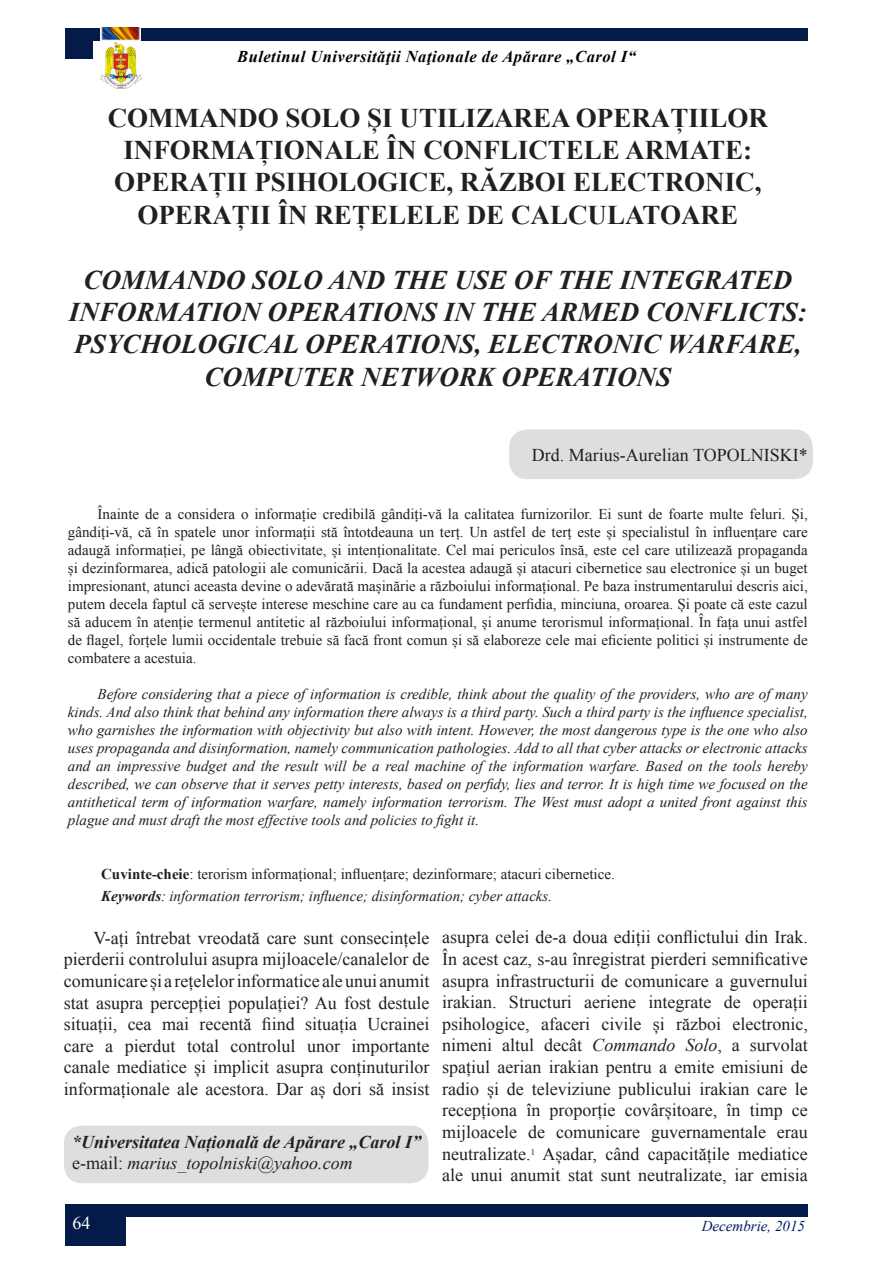
<style>
.page{position:relative;width:893px;height:1263px;background:#fff}
.page>*{position:absolute;margin:0;border:0;box-sizing:border-box;transform-origin:0 0}
.t1{font:italic 700 27px/32.4px "Times New Roman";color:#231f20;text-align:center}
.t2{font:700 27px/32.4px "Times New Roman";color:#231f20;text-align:center}
.t3{font:18px/21.6px "Times New Roman";color:#231f20;text-align:justify}
.t4{font:italic 700 18px "Times New Roman";color:#231f20}
.t5{font:italic 18px "Times New Roman";color:#231f20}
.t6{font:18px "Times New Roman";color:#fff}
.t7{font:italic 700 16.5px "Times New Roman";letter-spacing:.03em;color:#000103}
.t8{font:15px/18px "Times New Roman";color:#231f20;text-align:justify}
.t9{font:italic 15px/18px "Times New Roman";color:#231f20;text-align:justify}
.t10{font:italic 15px "Times New Roman";color:#001d67}
.s1{font-weight:700}
.s2{font-style:italic}
.s3{font-style:normal}
</style>
<div class="page">
<img style="left:101px;top:43px;width:40px;height:45px">
<div style="left:65px;top:1204px;width:743px;height:12px;background:#041b49"></div>
<div style="left:65px;top:1216px;width:61px;height:30px;background:#041b49"></div>
<div style="left:65px;top:28px;width:743px;height:12px;background:#041b49"></div>
<img style="left:101px;top:27px;width:40px;height:14px">
<div style="left:65px;top:37px;width:28px;height:22px;background:#041b49"></div>
<div style="left:509px;top:429px;width:304px;height:50px;background:#dddee0;border-radius:18px"></div>
<div style="left:64px;top:1125px;width:364px;height:58px;background:#dddee0;border-radius:18px"></div>
<p class="t7" style="left:237px;top:45px;width:400px">Buletinul Universităţii Naţionale de Apărare „Carol I“</p>
<p class="t2" style="left:108px;top:101px;width:662px">COMMANDO SOLO ȘI UTILIZAREA OPERAȚIILOR INFORMAȚIONALE ÎN CONFLICTELE ARMATE:<br>OPERAȚII PSIHOLOGICE, RĂZBOI ELECTRONIC, OPERAȚII ÎN REȚELELE DE CALCULATOARE</p>
<p class="t1" style="left:69px;top:263px;width:739px">COMMANDO SOLO AND THE USE OF THE INTEGRATED INFORMATION OPERATIONS IN THE ARMED CONFLICTS:<br>PSYCHOLOGICAL OPERATIONS, ELECTRONIC WARFARE, COMPUTER NETWORK OPERATIONS</p>
<p class="t3" style="left:532px;top:444px;width:277px">Drd. Marius-Aurelian TOPOLNISKI*</p>
<p class="t8" style="left:68px;top:505px;width:741px;text-indent:30px">Înainte de a considera o informație credibilă gândiți-vă la calitatea furnizorilor. Ei sunt de foarte multe feluri. Și, gândiți-vă, că în spatele unor informații stă întotdeauna un terț. Un astfel de terț este și specialistul în influențare care adaugă informației, pe lângă obiectivitate, și intenționalitate. Cel mai periculos însă, este cel care utilizează propaganda și dezinformarea, adică patologii ale comunicării. Dacă la acestea adaugă și atacuri cibernetice sau electronice și un buget impresionant, atunci aceasta devine o adevărată mașinărie a războiului informațional. Pe baza instrumentarului descris aici, putem decela faptul că servește interese meschine care au ca fundament perfidia, minciuna, oroarea. Și poate că este cazul să aducem în atenție termenul antitetic al războiului informațional, și anume terorismul informațional. În fața unui astfel de flagel, forțele lumii occidentale trebuie să facă front comun și să elaboreze cele mai eficiente politici și instrumente de combatere a acestuia.</p>
<p class="t9" style="left:68px;top:685px;width:741px;text-indent:30px">Before considering that a piece of information is credible, think about the quality of the providers, who are of many kinds. And also think that behind any information there always is a third party. Such a third party is the influence specialist, who garnishes the information with objectivity but also with intent. However, the most dangerous type is the one who also uses propaganda and disinformation, namely communication pathologies. Add to all that cyber attacks or electronic attacks and an impressive budget and the result will be a real machine of the information warfare. Based on the tools hereby described, we can observe that it serves petty interests, based on perfidy, lies and terror. It is high time we focused on the antithetical term of information warfare, namely information terrorism. The West must adopt a united front against this plague and must draft the most effective tools and policies to fight it.</p>
<p class="t8" style="left:101px;top:865px;width:515px"><span class="s1">Cuvinte-cheie</span>: terorism informațional; influențare; dezinformare; atacuri cibernetice.</p>
<p class="t9" style="left:101px;top:886px;width:453px"><span class="s1">Keywords</span>: information terrorism; influence; disinformation; cyber attacks.</p>
<p class="t3" style="left:64px;top:927px;width:367px;text-indent:30px">V-ați întrebat vreodată care sunt consecințele pierderii controlului asupra mijloacele/canalelor de comunicare și a rețelelor informatice ale unui anumit stat asupra percepției populației? Au fost destule situații, cea mai recentă fiind situația Ucrainei care a pierdut total controlul unor importante canale mediatice și implicit asupra conținuturilor informaționale ale acestora. Dar aș dori să insist</p>
<p class="t3" style="left:442px;top:926px;width:367px">asupra celei de-a doua ediții conflictului din Irak.<br>În acest caz, s-au înregistrat pierderi semnificative asupra infrastructurii de comunicare a guvernului irakian. Structuri aeriene integrate de operații psihologice, afaceri civile și război electronic, nimeni altul decât <span class="s2">Commando Solo</span>, a survolat spațiul aerian irakian pentru a emite emisiuni de radio și de televiziune publicului irakian care le recepționa în proporție covârșitoare, în timp ce mijloacele de comunicare guvernamentale erau neutralizate.<sup>1</sup> Așadar, când capacitățile mediatice ale unui anumit stat sunt neutralizate, iar emisia</p>
<p class="t4" style="left:72px;top:1129px;width:350px">*Universitatea Națională de Apărare „Carol I”</p>
<p class="t5" style="left:72px;top:1151px;width:282px"><span class="s3">e-mail:</span> marius_topolniski@yahoo.com</p>
<p class="t6" style="left:73px;top:1210px;width:19px">64</p>
<p class="t10" style="left:702px;top:1216px;width:105px">Decembrie, 2015</p>
</div>
